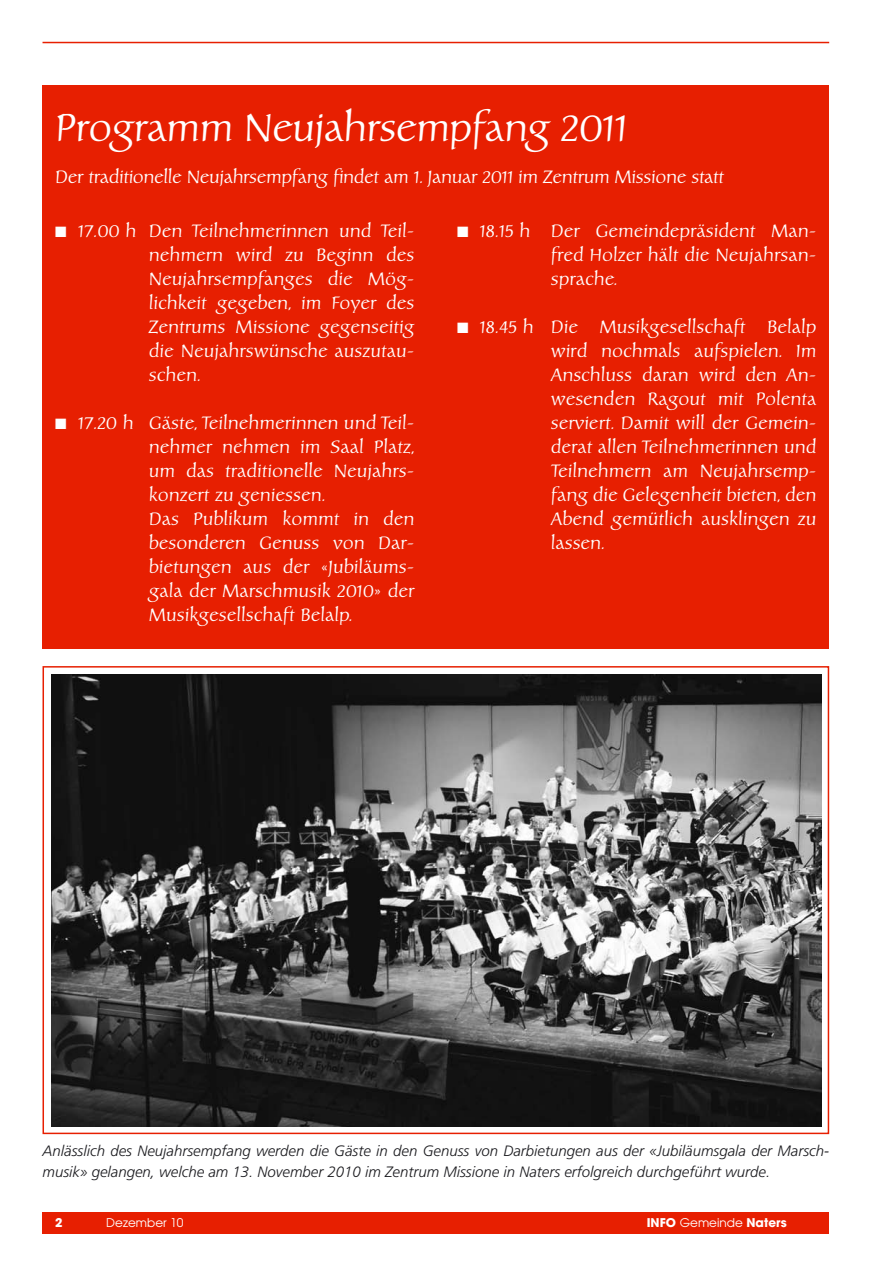
<style>
.page{position:relative;width:893px;height:1263px;background:#fff}
.page>*{position:absolute;margin:0;border:0;box-sizing:border-box;transform-origin:0 0}
.t1{font:39px "Carolina";letter-spacing:-.02em;color:#fff}
.t2{font:18px/24px "Carolina";color:#fff;text-align:justify}
.t3{font:18px "Carolina";letter-spacing:-.02em;color:#fff}
.t4{font:italic 300 15px/21px "Frutiger";color:#1b1b1f}
.t5{font:700 12px "Avant Garde";color:#fff}
.t6{font:12px "Avant Garde";color:#fff}
.s1{font-weight:400}
</style>
<div class="page">
<div style="left:43px;top:1212px;width:786px;height:21px;background:#e71f01"></div>
<hr style="left:43px;top:42px;width:786px;height:1px;background:#e71f01">
<div style="left:43px;top:85px;width:786px;height:563px;background:#e71f01"></div>
<div style="left:43px;top:666px;width:786px;height:468px;border:2px solid #e71f01"></div>
<img style="left:51px;top:674px;width:771px;height:453px">
<h1 class="t1" style="left:55px;top:104px;width:574px">Programm Neujahrsempfang 2011</h1>
<p class="t3" style="left:55px;top:166px;width:670px">Der traditionelle Neujahrsempfang findet am 1. Januar 2011 im Zentrum Missione statt</p>
<p class="t2" style="left:149px;top:219px;width:267px;text-indent:-94px">■ 17.00 h Den Teilnehmerinnen und Teil&shy;nehmern wird zu Beginn des Neujahrsempfanges die Mög&shy;lichkeit gegeben, im Foyer des Zentrums Missione gegenseitig die Neujahrswünsche auszutau&shy;schen.</p>
<p class="t2" style="left:149px;top:411px;width:268px;text-align:left;text-indent:-94px">■ 17.20 h Gäste, Teilnehmerinnen und Teil&shy;nehmer nehmen im Saal Platz, um das traditionelle Neujahrs&shy;konzert zu geniessen.<br>Das Publikum kommt in den besonderen Genuss von Dar&shy;bietungen aus der «Jubiläums&shy;gala der Marschmusik 2010» der<br>Musikgesellschaft Belalp.</p>
<p class="t2" style="left:551px;top:219px;width:267px;text-indent:-94px">■ 18.15 h Der Gemeindepräsident Man&shy;fred Holzer hält die Neujahrsan&shy;sprache.</p>
<p class="t2" style="left:551px;top:315px;width:267px;text-indent:-94px">■ 18.45 h Die Musikgesellschaft Belalp wird nochmals aufspielen. Im Anschluss daran wird den An&shy;wesenden Ragout mit Polenta serviert. Damit will der Gemein&shy;derat allen Teilnehmerinnen und Teilnehmern am Neujahrsemp&shy;fang die Gelegenheit bieten, den Abend gemütlich ausklingen zu lassen.</p>
<p class="t4" style="left:43px;top:1140px;width:788px">Anlässlich des Neujahrsempfang werden die Gäste in den Genuss von Darbietungen aus der «Jubiläumsgala der Marsch&shy;musik» gelangen, welche am 13. November 2010 im Zentrum Missione in Naters erfolgreich durchgeführt wurde.</p>
<p class="t5" style="left:55px;top:1215px;width:9px">2</p>
<p class="t6" style="left:106px;top:1215px;width:79px">Dezember 10</p>
<p class="t5" style="left:647px;top:1215px;width:141px">INFO <span class="s1">Gemeinde</span> Naters</p>
</div>
